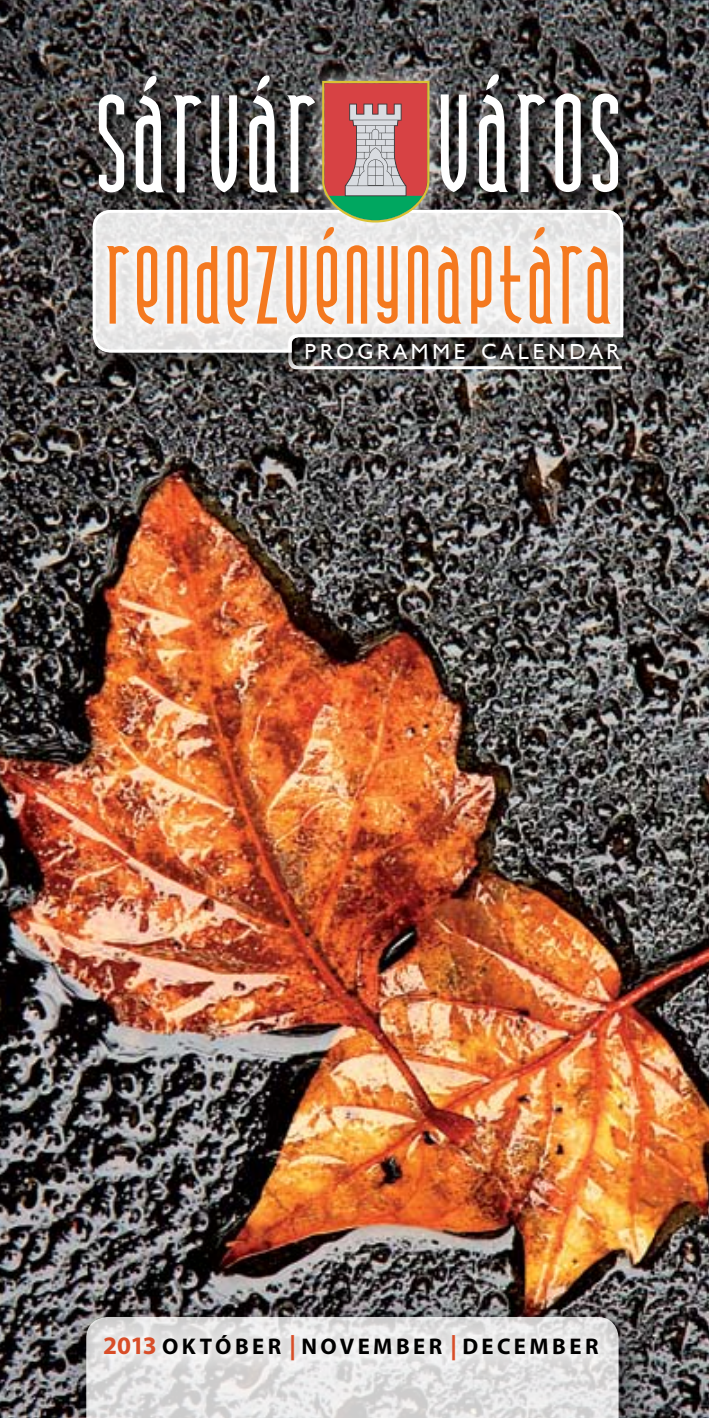
<style>
.page{position:relative;width:709px;height:1418px;background:#fff}
.page>*{position:absolute;margin:0;border:0;box-sizing:border-box;transform-origin:0 0}
.t1{font:144.25px "Andover";letter-spacing:-.03em;color:#fff}
.t2{font:115.5px "Andover";letter-spacing:-.025em;color:#f47920}
.t3{font:700 22.75px "Myriad Pro";letter-spacing:.155em;color:#000}
.t4{font:21.75px "Humanist 521 BT";letter-spacing:.18em;color:#fff}
.s1{font-size:145.25px}
.s2{font-size:25.25px;color:#d84e29}
</style>
<div class="page">
<img style="left:0;top:0;width:709px;height:1417px">
<div style="left:63px;top:1293px;width:599px;height:124px;background:#000;opacity:.75"></div>
<svg style="left:86px;top:1409px;width:532px;height:8px;background:#ddd"></svg>
<div style="left:98px;top:74px;width:611px;height:235px;background:#000;opacity:.78"></div>
<svg style="left:144px;top:73px;width:17px;height:19px"></svg>
<svg style="left:257px;top:72px;width:17px;height:19px"></svg>
<svg style="left:493px;top:71px;width:10px;height:19px"></svg>
<div style="left:84px;top:1315px;width:625px;height:94px;background:#fff;opacity:.89"></div>
<div style="left:78px;top:195px;width:580px;height:192px;background:#000;opacity:.75"></div>
<svg style="left:91px;top:208px;width:533px;height:146px"></svg>
<div style="left:305px;top:64px;width:188px;height:202px;background:#fff;opacity:.75"></div>
<div style="left:299px;top:338px;width:410px;height:194px;background:#000;opacity:.8"></div>
<div style="left:93px;top:232px;width:616px;height:151px;background:#fff;opacity:.75"></div>
<svg style="left:322px;top:81px;width:107px;height:159px;background:#bd8b7f"></svg>
<svg style="left:534px;top:224px;width:14px;height:16px"></svg>
<hr style="left:0;top:0;width:1px;height:78px;background:#622d91">
<h1 class="t1" style="left:99px;top:58px;width:536px">SARVAR <span class="s1">VAROS</span></h1>
<h2 class="t2" style="left:106px;top:216px;width:517px">RENDEZVENYNAPTARA</h2>
<p class="t4" style="left:304px;top:338px;width:316px">PROGRAMME CALENDAR</p>
<p class="t3" style="left:103px;top:1331px;width:497px"><span class="s2">2013</span> OKTÓBER <span class="s2">|</span> NOVEMBER <span class="s2">|</span> DECEMBER</p>
</div>
